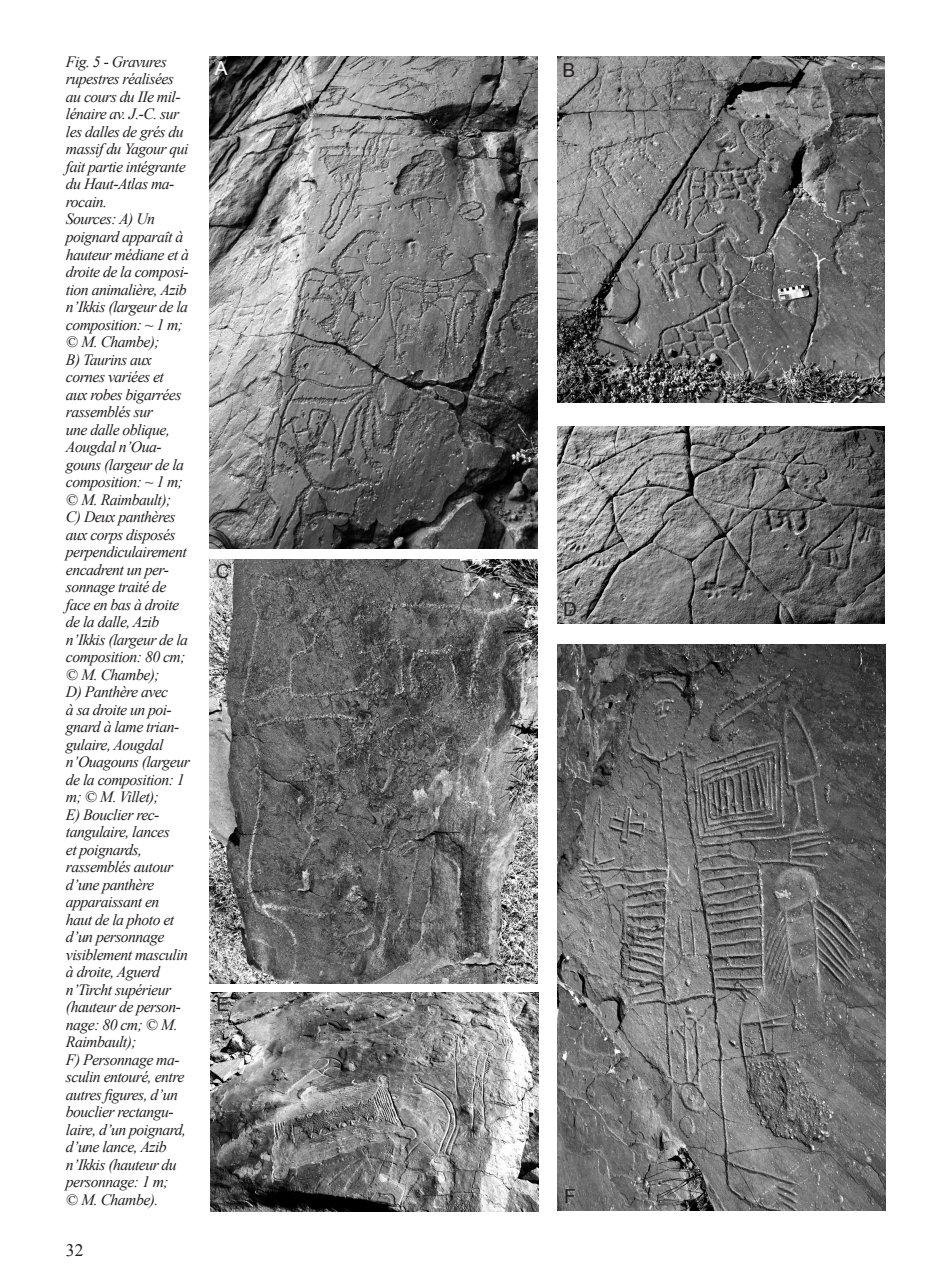
<style>
.page{position:relative;width:946px;height:1283px;background:#fff}
.page>*{position:absolute;margin:0;border:0;box-sizing:border-box;transform-origin:0 0}
.t1{font:19.25px "Arial";color:#231f20}
.t2{font:19.25px "Arial";color:#fff}
.t3{font:17.5px "Times New Roman";color:#231f20}
.Dida{font:italic 15.75px/17.5px "Times New Roman";letter-spacing:-.035em;color:#231f20}
</style>
<div class="page">
<img style="left:210px;top:56px;width:327px;height:492px">
<img style="left:557px;top:56px;width:327px;height:346px">
<img style="left:210px;top:560px;width:327px;height:423px">
<img style="left:557px;top:427px;width:327px;height:196px">
<img style="left:211px;top:993px;width:327px;height:218px">
<img style="left:557px;top:644px;width:328px;height:567px">
<p class="Dida" style="left:66px;top:53px;width:124px">Fig. 5 - Gravures rupestres réalisées au cours du IIe mil&shy;lénaire av. J.-C. sur les dalles de grés du massif du Yagour qui fait partie intégrante du Haut-Atlas ma&shy;rocain.</p>
<p class="Dida" style="left:66px;top:210px;width:124px">Sources: A) Un poignard apparaît à hauteur médiane et à droite de la composi&shy;tion animalière, Azib n’Ikkis (largeur de la composition: ~ 1 m; © M. Chambe);</p>
<p class="Dida" style="left:66px;top:350px;width:124px">B) Taurins aux cornes variées et aux robes bigarrées rassemblés sur<br>une dalle oblique,<br>Aougdal n’Oua&shy;gouns (largeur de la composition: ~ 1 m; © M. Raimbault);<br>C) Deux panthères aux corps disposés perpendiculairement encadrent un per&shy;sonnage traité de face en bas à droite de la dalle, Azib n’Ikkis (largeur de la composition: 80 cm; © M. Chambe);</p>
<p class="Dida" style="left:66px;top:683px;width:125px">D) Panthère avec<br>à sa droite un poi&shy;gnard à lame trian&shy;gulaire, Aougdal n’Ouagouns (largeur de la composition: 1 m; © M. Villet);</p>
<p class="Dida" style="left:66px;top:805px;width:124px">E) Bouclier rec&shy;tangulaire, lances<br>et poignards, rassemblés autour d’une panthère apparaissant en haut de la photo et d’un personnage visiblement masculin à droite, Aguerd n’Tircht supérieur (hauteur de person&shy;nage: 80 cm; © M.<br>Raimbault);</p>
<p class="Dida" style="left:66px;top:1050px;width:121px">F) Personnage ma&shy;sculin entouré, entre autres figures, d’un bouclier rectangu&shy;laire, d’un poignard, d’une lance, Azib n’Ikkis (hauteur du personnage: 1 m;<br>© M. Chambe).</p>
<p class="t3" style="left:66px;top:1238px;width:19px">32</p>
<p class="t2" style="left:215px;top:56px;width:14px">A</p>
<p class="t1" style="left:562px;top:57px;width:14px">B</p>
<p class="t1" style="left:216px;top:559px;width:15px">C</p>
<p class="t1" style="left:216px;top:992px;width:14px">E</p>
<p class="t1" style="left:563px;top:597px;width:15px">D</p>
<p class="t1" style="left:564px;top:1183px;width:13px">F</p>
</div>
